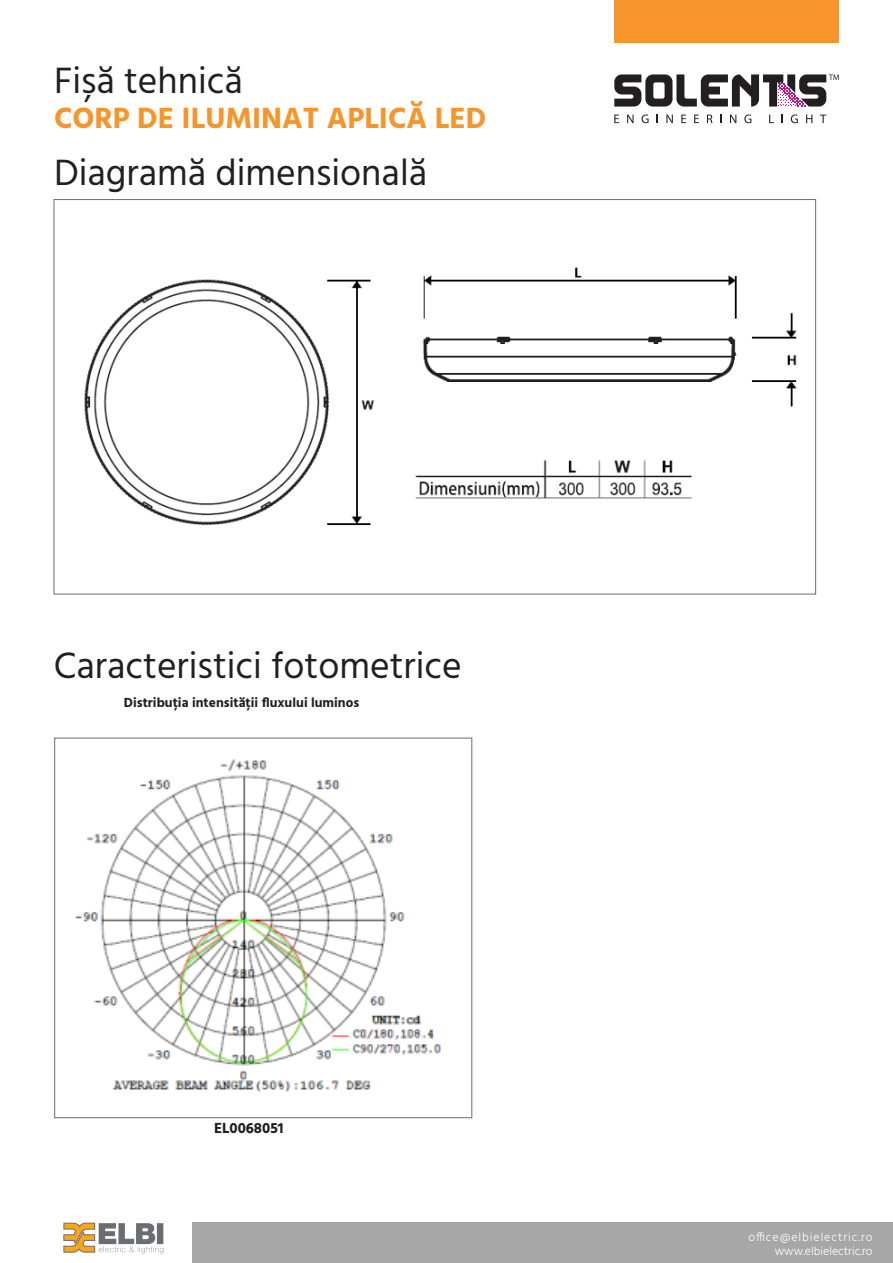
<style>
.page{position:relative;width:893px;height:1263px;background:#fff}
.page>*{position:absolute;margin:0;border:0;box-sizing:border-box;transform-origin:0 0}
.t1{font:37.5px "Hind";color:#231f20}
.t2{font:700 30px "Hind";color:#f7952b}
.t3{font:700 15px "Hind";color:#231f20}
.t4{font:700 13.5px "Hind";color:#231f20}
.Titlu{font:300 12px/13.5px "Hind";letter-spacing:.04em;color:#fff;text-align:right}
</style>
<div class="page">
<div style="left:192px;top:1223px;width:701px;height:40px;background:#a7a7a7"></div>
<svg style="left:614px;top:115px;width:5px;height:8px"></svg>
<svg style="left:627px;top:115px;width:6px;height:8px"></svg>
<svg style="left:641px;top:114px;width:8px;height:9px"></svg>
<svg style="left:666px;top:115px;width:7px;height:8px"></svg>
<svg style="left:681px;top:115px;width:5px;height:8px"></svg>
<svg style="left:694px;top:115px;width:5px;height:8px"></svg>
<svg style="left:707px;top:115px;width:5px;height:8px"></svg>
<svg style="left:730px;top:115px;width:6px;height:8px"></svg>
<svg style="left:744px;top:114px;width:7px;height:9px"></svg>
<svg style="left:769px;top:115px;width:5px;height:8px"></svg>
<svg style="left:791px;top:114px;width:7px;height:9px"></svg>
<svg style="left:806px;top:115px;width:6px;height:8px"></svg>
<svg style="left:820px;top:115px;width:6px;height:8px"></svg>
<svg style="left:614px;top:74px;width:225px;height:33px"></svg>
<div style="left:614px;top:0;width:225px;height:43px;background:#f7952b"></div>
<svg style="left:63px;top:1223px;width:100px;height:30px"></svg>
<img style="left:84px;top:267px;width:713px;height:259px">
<img style="left:74px;top:759px;width:368px;height:333px">
<p class="t1" style="left:54px;top:56px;width:190px">Fișă tehnică</p>
<p class="t2" style="left:54px;top:100px;width:434px">CORP DE ILUMINAT APLICĂ LED</p>
<p class="t1" style="left:54px;top:147px;width:375px">Diagramă dimensională</p>
<p class="t1" style="left:54px;top:641px;width:409px">Caracteristici fotometrice</p>
<p class="t4" style="left:124px;top:695px;width:237px">Distribuția intensității fluxului luminos</p>
<p class="t3" style="left:214px;top:1119px;width:71px">EL0068051</p>
<p class="Titlu" style="left:748px;top:1231px;width:126px">office@elbielectric.ro www.elbielectric.ro</p>
</div>
